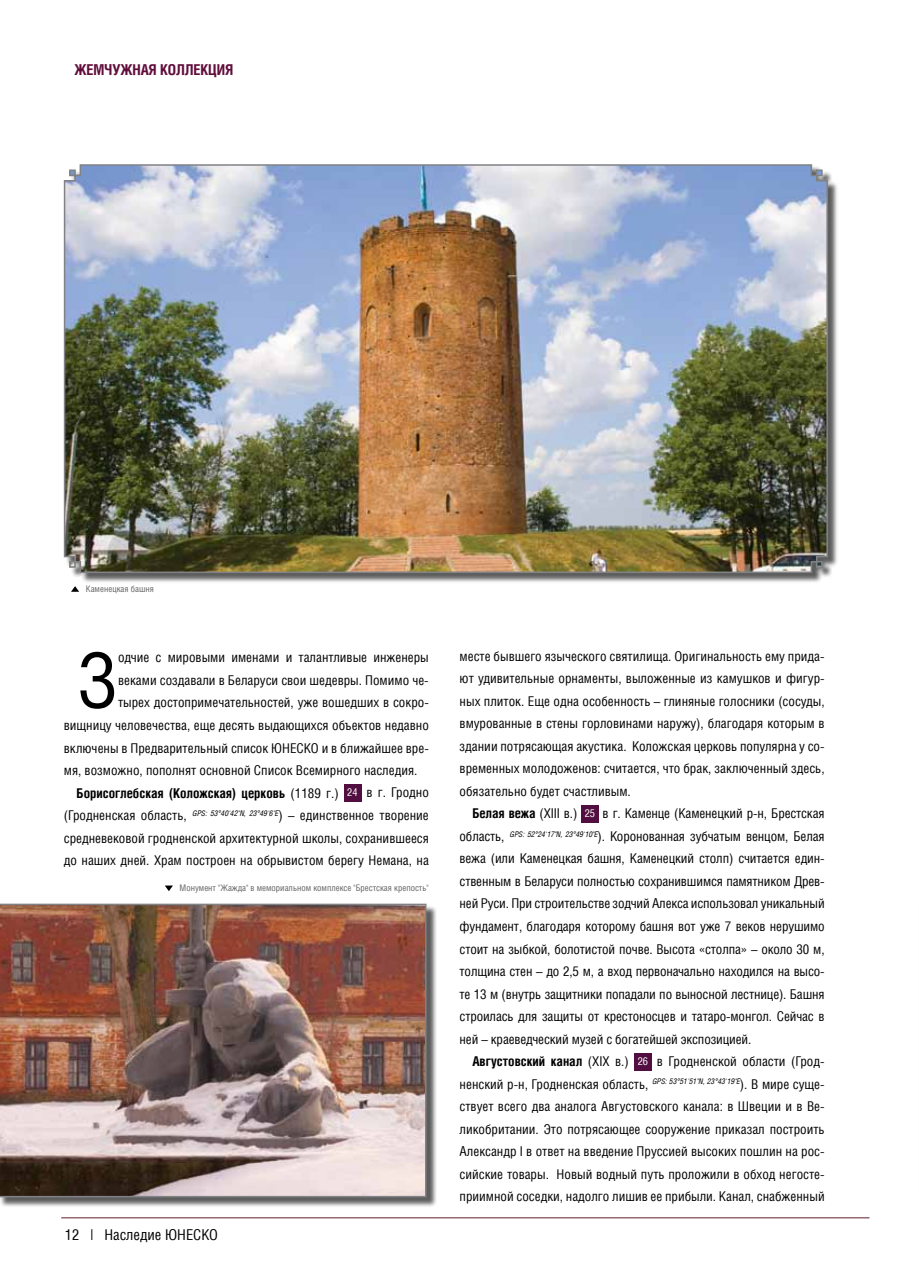
<style>
.page{position:relative;width:919px;height:1280px;background:#fff}
.page>*{position:absolute;margin:0;border:0;box-sizing:border-box;transform-origin:0 0}
.t1{font:76.05px "Helios Cond";color:#000}
.t2{font:700 15px "Helios Cond";color:#610d3c}
.t3{font:15px "Helios Cond";color:#000}
.t4{font:13.5px/22.5px "Helios Cond";color:#000;text-align:justify}
.t5{font:700 13.5px "Helios Cond";color:#000}
.t6{font:9px "Helios Cond";color:#636466}
.s1{font-weight:400}
.s2{font-weight:400;font-size:10.8px;color:#fff}
.s3{font-weight:700}
.s4{font-size:10.8px;color:#fff}
</style>
<div class="page">
<div style="left:65px;top:166px;width:773px;height:418px;background:#000;opacity:.64"></div>
<img style="left:63px;top:164px;width:765px;height:410px">
<div style="left:581px;top:806px;width:17px;height:17px;background:#520e41"></div>
<div style="left:634px;top:1053px;width:17px;height:17px;background:#520e41"></div>
<div style="left:0;top:905px;width:437px;height:303px;background:#000;opacity:.64"></div>
<img style="left:0;top:904px;width:426px;height:293px">
<hr style="left:61px;top:1217px;width:808px;height:1px;background:#611e29">
<div style="left:344px;top:785px;width:17px;height:17px;background:#520e41"></div>
<svg style="left:71px;top:586px;width:8px;height:6px"></svg>
<svg style="left:165px;top:885px;width:8px;height:6px"></svg>
<p class="t2" style="left:74px;top:60px;width:95px">Жемчужная колл</p>
<p class="t2" style="left:193px;top:60px;width:41px">екция</p>
<p class="t6" style="left:86px;top:583px;width:69px">Каменецкая башня</p>
<h1 class="t1" style="left:77px;top:635px;width:43px">З</h1>
<p class="t4" style="left:118px;top:646px;width:312px">одчие с мировыми именами и талантливые инженеры</p>
<p class="t4" style="left:118px;top:669px;width:312px">веками создавали в Беларуси свои шедевры. Помимо че-</p>
<p class="t4" style="left:118px;top:691px;width:312px">тырех достопримечательностей, уже вошедших в сокро-</p>
<p class="t4" style="left:64px;top:714px;width:366px">вищницу человечества, еще десять выдающихся объектов недавно</p>
<p class="t4" style="left:64px;top:736px;width:366px">включены в Предварительный список ЮНЕСКО и в ближайшее вре-</p>
<p class="t4" style="left:64px;top:759px;width:355px">мя, возможно, пополнят основной Список Всемирного наследия.</p>
<p class="t5" style="left:77px;top:785px;width:354px">Борисоглебская (Коложская) церковь <span class="s1">(1189 г.)</span> <span class="s2">24</span> <span class="s1">в г. Гродно</span></p>
<p class="t4" style="left:64px;top:804px;width:366px">(Гродненская область, <sup>GPS:</sup> <sup>53°40'42"N,</sup> <sup>23°49'6"E</sup>) – единственное творение</p>
<p class="t4" style="left:64px;top:826px;width:366px">средневековой гродненской архитектурной школы, сохранившееся</p>
<p class="t4" style="left:64px;top:849px;width:366px">до наших дней. Храм построен на обрывистом берегу Немана, на</p>
<p class="t6" style="left:180px;top:883px;width:250px">Монумент "Жажда" в мемориальном комплексе "Брестская крепость"</p>
<p class="t3" style="left:65px;top:1225px;width:154px">12 | Наследие ЮНЕСКО</p>
<p class="t4" style="left:459px;top:645px;width:366px">месте бывшего языческого святилища. Оригинальность ему прида&shy;ют удивительные орнаменты, выложенные из камушков и фигур&shy;ных плиток. Еще одна особенность – глиняные голосники (сосуды, вмурованные в стены горловинами наружу), благодаря которым в здании потрясающая акустика. Коложская церковь популярна у со&shy;временных молодоженов: считается, что брак, заключенный здесь, обязательно будет счастливым.</p>
<p class="t4" style="left:459px;top:802px;width:366px;text-indent:13px"><span class="s3">Белая вежа</span> (XIII в.) <span class="s4">25</span> в г. Каменце (Каменецкий р-н, Брестская область, <sup>GPS:</sup> <sup>52°24'17"N,</sup> <sup>23°49'10"E</sup>). Коронованная зубчатым венцом, Белая вежа (или Каменецкая башня, Каменецкий столп) считается един&shy;ственным в Беларуси полностью сохранившимся памятником Древ&shy;ней Руси. При строительстве зодчий Алекса использовал уникальный фундамент, благодаря которому башня вот уже 7 веков нерушимо стоит на зыбкой, болотистой почве. Высота «столпа» – около 30 м, толщина стен – до 2,5 м, а вход первоначально находился на высо&shy;те 13 м (внутрь защитники попадали по выносной лестнице). Башня строилась для защиты от крестоносцев и татаро-монгол. Сейчас в ней – краеведческий музей с богатейшей экспозицией.</p>
<p class="t4" style="left:459px;top:1050px;width:366px;text-indent:13px"><span class="s3">Августовский канал</span> (XIX в.) <span class="s4">26</span> в Гродненской области (Грод&shy;ненский р-н, Гродненская область, <sup>GPS:</sup> <sup>53°51'51"N,</sup> <sup>23°43'19"E</sup>). В мире суще&shy;ствует всего два аналога Августовского канала: в Швеции и в Ве&shy;ликобритании. Это потрясающее сооружение приказал построить Александр I в ответ на введение Пруссией высоких пошлин на рос&shy;сийские товары. Новый водный путь проложили в обход негосте&shy;приимной соседки, надолго лишив ее прибыли. Канал, снабженный</p>
</div>
